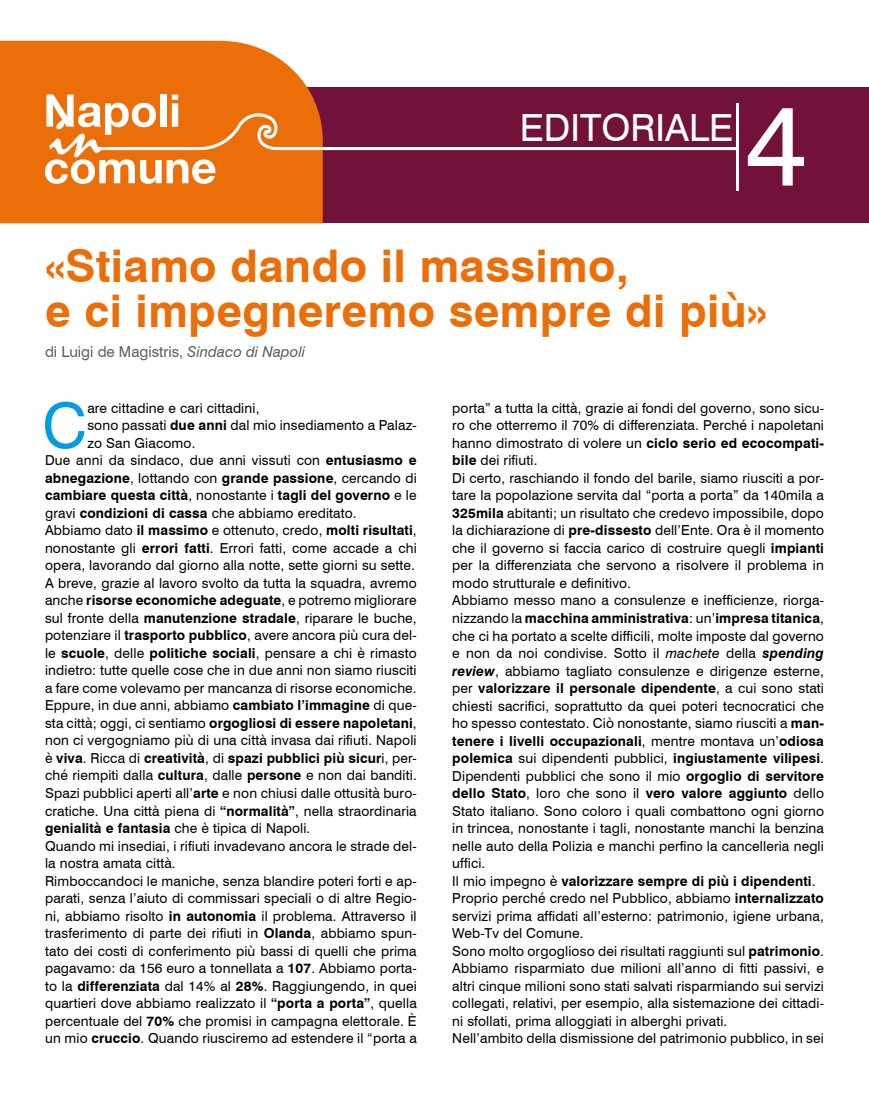
<style>
.page{position:relative;width:869px;height:1099px;background:#fff}
.page>*{position:absolute;margin:0;border:0;box-sizing:border-box;transform-origin:0 0}
.t1{font:113.75px "Swiss 721 BT";color:#fff}
.t2{font:62.38px "Swiss 721 BT";color:#009ee0}
.t3{font:700 45px/45px "Swiss 721 BT";letter-spacing:.01em;color:#eb6e08}
.t4{font:37.5px "Swiss 721 BT";color:#fff}
.t5{font:15px "Swiss 721 BT";color:#576065}
.t6{font:13.75px/17.5px "Swiss 721 BT";letter-spacing:.01em;color:#000}
.t7{font:700 13.75px "Swiss 721 BT";letter-spacing:.01em;color:#000}
.s1{font-style:italic}
.s2{font-weight:700}
.s3{font-weight:400}
.s4{font-weight:700;font-style:italic}
</style>
<div class="page">
<div style="left:0;top:87px;width:868px;height:136px;background:#72123a"></div>
<div style="left:0;top:41px;width:322px;height:182px;background:#eb6e08"></div>
<svg style="left:45px;top:94px;width:692px;height:90px"></svg>
<hr style="left:735px;top:104px;width:3px;height:87px;background:#fff">
<h3 class="t4" style="left:519px;top:105px;width:21px">edit</h3>
<h3 class="t4" style="left:601px;top:105px;width:50px">oriale</h3>
<h1 class="t1" style="left:744px;top:76px;width:64px">4</h1>
<h3 class="t3" style="left:45px;top:243px;width:723px">«Stiamo dando il massimo,<br>e ci impegneremo sempre di più»</h3>
<p class="t5" style="left:45px;top:343px;width:262px">di Luigi de Magistris, <span class="s1">Sindaco di Napoli</span></p>
<h2 class="t2" style="left:42px;top:387px;width:46px">C</h2>
<p class="t6" style="left:87px;top:399px;width:173px">are cittadine e cari cittadini,</p>
<p class="t6" style="left:87px;top:416px;width:331px">sono passati <span class="s2">due anni</span> dal mio insediamento a Palaz-</p>
<p class="t6" style="left:87px;top:434px;width:110px">zo San Giacomo.</p>
<p class="t6" style="left:45px;top:451px;width:373px">Due anni da sindaco, due anni vissuti con <span class="s2">entusiasmo e</span></p>
<p class="t7" style="left:45px;top:469px;width:373px">abnegazione<span class="s3">, lottando con</span> grande passione<span class="s3">, cercando di</span></p>
<p class="t7" style="left:45px;top:487px;width:373px">cambiare questa città<span class="s3">, nonostante i</span> tagli del governo <span class="s3">e le</span></p>
<p class="t6" style="left:45px;top:504px;width:313px">gravi <span class="s2">condizioni di cassa</span> che abbiamo ereditato.</p>
<p class="t6" style="left:45px;top:521px;width:373px">Abbiamo dato <span class="s2">il massimo</span> e ottenuto, credo, <span class="s2">molti risultati</span>,</p>
<p class="t6" style="left:45px;top:539px;width:373px">nonostante gli <span class="s2">errori fatti</span>. Errori fatti, come accade a chi</p>
<p class="t6" style="left:45px;top:556px;width:371px">opera, lavorando dal giorno alla notte, sette giorni su sette.</p>
<p class="t6" style="left:45px;top:574px;width:373px">A breve, grazie al lavoro svolto da tutta la squadra, avremo</p>
<p class="t7" style="left:45px;top:592px;width:373px"><span class="s3">anche</span> risorse economiche adeguate<span class="s3">, e potremo migliorare</span></p>
<p class="t6" style="left:45px;top:609px;width:373px">sul fronte della <span class="s2">manutenzione stradale</span>, riparare le buche,</p>
<p class="t6" style="left:45px;top:626px;width:373px">potenziare il <span class="s2">trasporto pubblico</span>, avere ancora più cura del-</p>
<p class="t6" style="left:45px;top:644px;width:373px">le <span class="s2">scuole</span>, delle <span class="s2">politiche sociali</span>, pensare a chi è rimasto</p>
<p class="t6" style="left:45px;top:661px;width:373px">indietro: tutte quelle cose che in due anni non siamo riusciti</p>
<p class="t6" style="left:45px;top:679px;width:373px">a fare come volevamo per mancanza di risorse economiche.</p>
<p class="t6" style="left:45px;top:696px;width:373px">Eppure, in due anni, abbiamo <span class="s2">cambiato l’immagine</span> di que-</p>
<p class="t7" style="left:45px;top:714px;width:373px"><span class="s3">sta città; oggi, ci sentiamo</span> orgogliosi di essere napoletani<span class="s3">,</span></p>
<p class="t6" style="left:45px;top:731px;width:373px">non ci vergogniamo più di una città invasa dai rifiuti. Napoli</p>
<p class="t7" style="left:45px;top:749px;width:373px"><span class="s3">è</span> viva<span class="s3">. Ricca di</span> creatività<span class="s3">, di</span> spazi pubblici più sicur<span class="s3">i, per-</span></p>
<p class="t6" style="left:45px;top:766px;width:373px">ché riempiti dalla <span class="s2">cultura</span>, dalle <span class="s2">persone</span> e non dai banditi.</p>
<p class="t6" style="left:45px;top:784px;width:373px">Spazi pubblici aperti all’<span class="s2">arte</span> e non chiusi dalle ottusità buro-</p>
<p class="t6" style="left:45px;top:801px;width:373px">cratiche. Una città piena di <span class="s2">“normalità”</span>, nella straordinaria</p>
<p class="t6" style="left:45px;top:819px;width:267px"><span class="s2">genialità e fantasia</span> che è tipica di Napoli.</p>
<p class="t6" style="left:45px;top:836px;width:373px">Quando mi insediai, i rifiuti invadevano ancora le strade del-</p>
<p class="t6" style="left:45px;top:854px;width:132px">la nostra amata città.</p>
<p class="t6" style="left:45px;top:871px;width:373px">Rimboccandoci le maniche, senza blandire poteri forti e ap-</p>
<p class="t6" style="left:45px;top:889px;width:373px">parati, senza l’aiuto di commissari speciali o di altre Regio-</p>
<p class="t6" style="left:45px;top:906px;width:373px">ni, abbiamo risolto <span class="s2">in autonomia</span> il problema. Attraverso il</p>
<p class="t6" style="left:45px;top:924px;width:373px">trasferimento di parte dei rifiuti in <span class="s2">Olanda</span>, abbiamo spun-</p>
<p class="t6" style="left:45px;top:941px;width:373px">tato dei costi di conferimento più bassi di quelli che prima</p>
<p class="t6" style="left:45px;top:959px;width:373px">pagavamo: da 156 euro a tonnellata a <span class="s2">107</span>. Abbiamo porta-</p>
<p class="t6" style="left:45px;top:976px;width:373px">to la <span class="s2">differenziata</span> dal 14% al <span class="s2">28%</span>. Raggiungendo, in quei</p>
<p class="t6" style="left:45px;top:994px;width:373px">quartieri dove abbiamo realizzato il <span class="s2">“porta a porta”</span>, quella</p>
<p class="t6" style="left:45px;top:1011px;width:373px">percentuale del <span class="s2">70%</span> che promisi in campagna elettorale. È</p>
<p class="t6" style="left:45px;top:1029px;width:373px">un mio <span class="s2">cruccio</span>. Quando riusciremo ad estendere il “porta a</p>
<p class="t6" style="left:452px;top:399px;width:373px">porta” a tutta la città, grazie ai fondi del governo, sono sicu&shy;ro che otterremo il 70% di differenziata. Perché i napoletani hanno dimostrato di volere un <span class="s2">ciclo serio ed ecocompati&shy;bile</span> dei rifiuti.<br>Di certo, raschiando il fondo del barile, siamo riusciti a por&shy;tare la popolazione servita dal “porta a porta” da 140mila a <span class="s2">325mila</span> abitanti; un risultato che credevo impossibile, dopo la dichiarazione di <span class="s2">pre-dissesto</span> dell’Ente. Ora è il momento che il governo si faccia carico di costruire quegli <span class="s2">impianti </span>per la differenziata che servono a risolvere il problema in modo strutturale e definitivo.<br>Abbiamo messo mano a consulenze e inefficienze, riorga&shy;nizzando la <span class="s2">macchina amministrativa</span>: un’<span class="s2">impresa titanica</span>, che ci ha portato a scelte difficili, molte imposte dal governo e non da noi condivise. Sotto il <span class="s1">machete</span> della <span class="s4">spending review</span>, abbiamo tagliato consulenze e dirigenze esterne, per <span class="s2">valorizzare il personale dipendente</span>, a cui sono stati chiesti sacrifici, soprattutto da quei poteri tecnocratici che ho spesso contestato. Ciò nonostante, siamo riusciti a <span class="s2">man&shy;tenere i livelli occupazionali</span>, mentre montava un’<span class="s2">odiosa polemica</span> sui dipendenti pubblici, <span class="s2">ingiustamente vilipesi</span>.<br>Dipendenti pubblici che sono il mio <span class="s2">orgoglio di servitore dello Stato</span>, loro che sono il <span class="s2">vero valore aggiunto</span> dello Stato italiano. Sono coloro i quali combattono ogni giorno in trincea, nonostante i tagli, nonostante manchi la benzina nelle auto della Polizia e manchi perfino la cancelleria negli uffici.<br>Il mio impegno è <span class="s2">valorizzare sempre di più i dipendenti</span>.<br>Proprio perché credo nel Pubblico, abbiamo <span class="s2">internalizzato </span>servizi prima affidati all’esterno: patrimonio, igiene urbana, Web-Tv del Comune.<br>Sono molto orgoglioso dei risultati raggiunti sul <span class="s2">patrimonio</span>.<br>Abbiamo risparmiato due milioni all’anno di fitti passivi, e altri cinque milioni sono stati salvati risparmiando sui servizi collegati, relativi, per esempio, alla sistemazione dei cittadi&shy;ni sfollati, prima alloggiati in alberghi privati.<br>Nell’ambito della dismissione del patrimonio pubblico, in sei</p>
</div>
